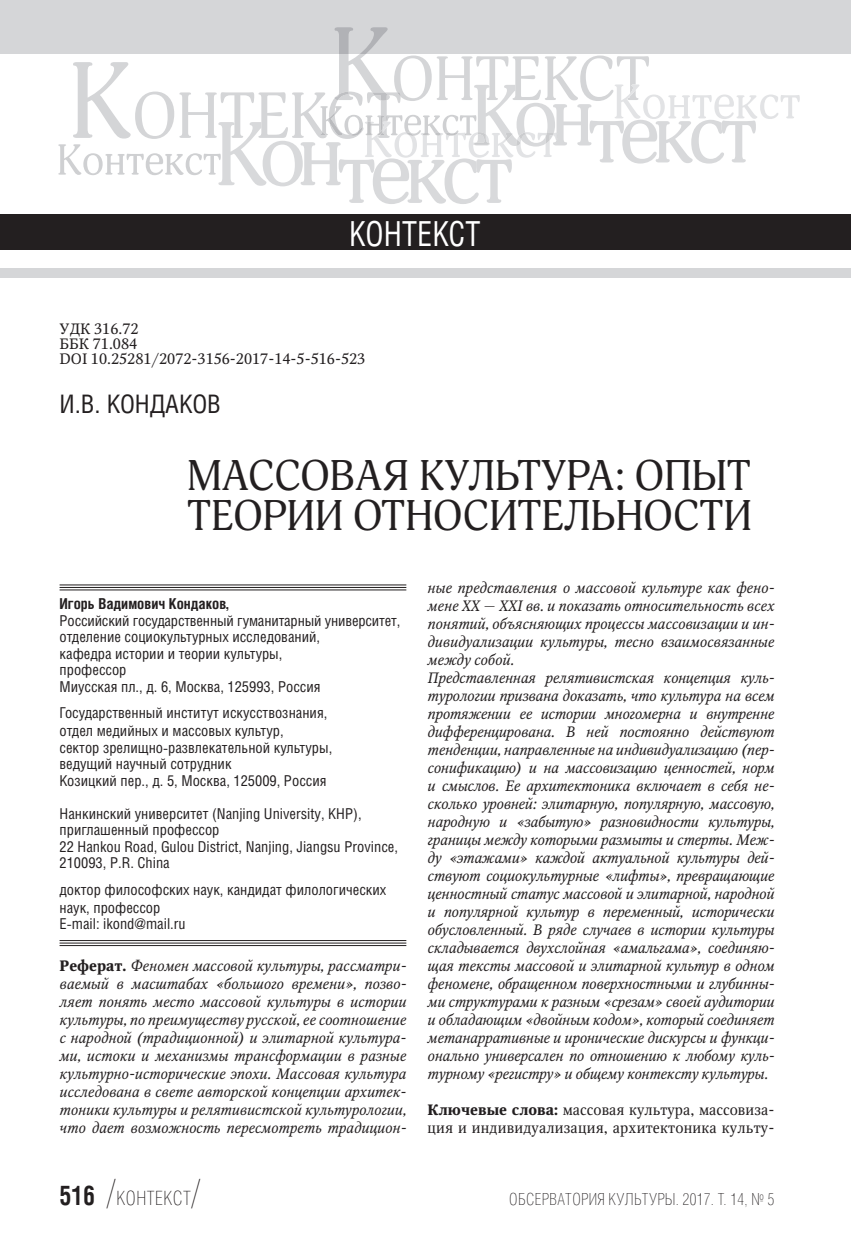
<style>
.page{position:relative;width:851px;height:1234px;background:#fff}
.page>*{position:absolute;margin:0;border:0;box-sizing:border-box;transform-origin:0 0}
.t1{font:42px/39px "Adonis C";color:#231f20}
.t2{font:34.5px "Helios Cond C";color:#fff;scale:.9 1}
.t3{font:25.5px "Helios Cond C";color:#231f20}
.t4{font:19.5px "Helios Cond Thin C";letter-spacing:.025em;color:#231f20}
.t5{font:16.5px "Helios Cond Thin C";letter-spacing:.025em;color:#231f20}
.t6{font:italic 15px/18px "Octava";letter-spacing:-.01em;color:#231f20;text-align:justify}
.t7{font:15px/16.5px "Helios Cond C";color:#231f20}
.t8{font:15px/15px "Octava";letter-spacing:.005em;color:#231f20}
.t9{font:700 15px "Helios Cond C";color:#231f20}
.s1{font-weight:700;font-style:normal}
.s2{font-family:"Helios Cond C";font-weight:700;font-size:27px}
.s3{font-size:36px}
.s4{font-weight:700}
</style>
<div class="page">
<div style="left:0;top:0;width:850px;height:53px;background:#d5d6d8"></div>
<div style="left:0;top:268px;width:850px;height:9px;background:#d5d6d8"></div>
<div style="left:0;top:214px;width:850px;height:36px;background:#231f20"></div>
<svg style="left:58px;top:27px;width:741px;height:177px"></svg>
<hr style="left:60px;top:584px;width:346px;height:1px;background:#231f20">
<hr style="left:60px;top:587px;width:346px;height:1px;background:#231f20">
<hr style="left:60px;top:589px;width:346px;height:1px;background:#231f20">
<hr style="left:60px;top:939px;width:346px;height:1px;background:#231f20">
<hr style="left:60px;top:942px;width:346px;height:1px;background:#231f20">
<hr style="left:60px;top:944px;width:346px;height:1px;background:#231f20">
<h2 class="t2" style="left:349px;top:213px;width:147px">контекст</h2>
<p class="t8" style="left:60px;top:321px;width:307px">УДК 316.72<br>ББК 71.084<br>DOI 10.25281/2072-3156-2017-14-5-516-523</p>
<h3 class="t3" style="left:60px;top:388px;width:159px">И.В. Кондаков</h3>
<h1 class="t1" style="left:187px;top:457px;width:566px">Массовая культура: опыт теории относительности</h1>
<p class="t9" style="left:60px;top:594px;width:171px">Игорь Вадимович Кондаков,</p>
<p class="t7" style="left:60px;top:611px;width:342px">Российский государственный гуманитарный университет, отделение социокультурных исследований,<br>кафедра истории и теории культуры,<br>профессор<br>Миусская пл., д. 6, Москва, 125993, Россия</p>
<p class="t7" style="left:60px;top:703px;width:269px;line-height:18px">Государственный институт искусствознания, отдел медийных и массовых культур,</p>
<p class="t7" style="left:60px;top:738px;width:274px">сектор зрелищно-развлекательной культуры, ведущий научный сотрудник<br>Козицкий пер., д. 5, Москва, 125009, Россия</p>
<p class="t7" style="left:60px;top:804px;width:340px">Нанкинский университет (Nanjing University, КН Р), приглашенный профессор<br>22 Hankou Road, Gulou District, Nanjing, Jiangsu Province, 210093, P.R. China</p>
<p class="t7" style="left:60px;top:880px;width:328px;line-height:18px">доктор философских наук, кандидат филологических наук, профессор</p>
<p class="t7" style="left:60px;top:915px;width:128px">E-mail: ikond@mail.ru</p>
<p class="t6" style="left:60px;top:956px;width:348px"><span class="s1">Реферат.</span> Феномен массовой культуры, рассматри&shy;ваемый в масштабах «большого времени», позво&shy;ляет понять место массовой культуры в истории культуры, по преимуществу русской, ее соотношение с народной (традиционной) и элитарной культура&shy;ми, истоки и механизмы трансформации в разные культурно-исторические эпохи. Массовая культура исследована в свете авторской концепции архитек&shy;тоники культуры и релятивистской культурологии, что дает возможность пересмотреть традицион-</p>
<h3 class="t4" style="left:60px;top:1187px;width:142px"><span class="s2">516</span> <span class="s3">/</span>контекст<span class="s3">/</span></h3>
<p class="t6" style="left:427px;top:578px;width:348px;text-align:left">ные представления о массовой культуре как фено&shy;мене ХХ — XXI вв. и показать относительность всех понятий, объясняющих процессы массовизации и ин&shy;дивидуализации культуры, тесно взаимосвязанные между собой.<br>Представленная релятивистская концепция куль&shy;турологии призвана доказать, что культура на всем протяжении ее истории многомерна и внутренне дифференцирована. В ней постоянно действуют тенденции, направленные на индивидуализацию (пер&shy;сонификацию) и на массовизацию ценностей, норм и смыслов. Ее архитектоника включает в себя не&shy;сколько уровней: элитарную, популярную, массовую, народную и «забытую» разновидности культуры, границы между которыми размыты и стерты. Меж&shy;ду «этажами» каждой актуальной культуры дей&shy;ствуют социокультурные «лифты», превращающие ценностный статус массовой и элитарной, народной и популярной культур в переменный, исторически обусловленный. В ряде случаев в истории культуры складывается двухслойная «амальгама», соединяю&shy;щая тексты массовой и элитарной культур в одном феномене, обращенном поверхностными и глубинны&shy;ми структурами к разным «срезам» своей аудитории и обладающим «двойным кодом», который соединяет метанарративные и иронические дискурсы и функци&shy;онально универсален по отношению к любому куль&shy;турному «регистру» и общему контексту культуры.</p>
<p class="t8" style="left:427px;top:1100px;width:348px;line-height:18px"><span class="s4">Ключевые слова:</span> массовая культура, массовиза&shy;ция и индивидуализация, архитектоника культу-</p>
<p class="t5" style="left:509px;top:1189px;width:266px">Обсерватория культуры. 2017. Т. 14, № 5</p>
</div>
